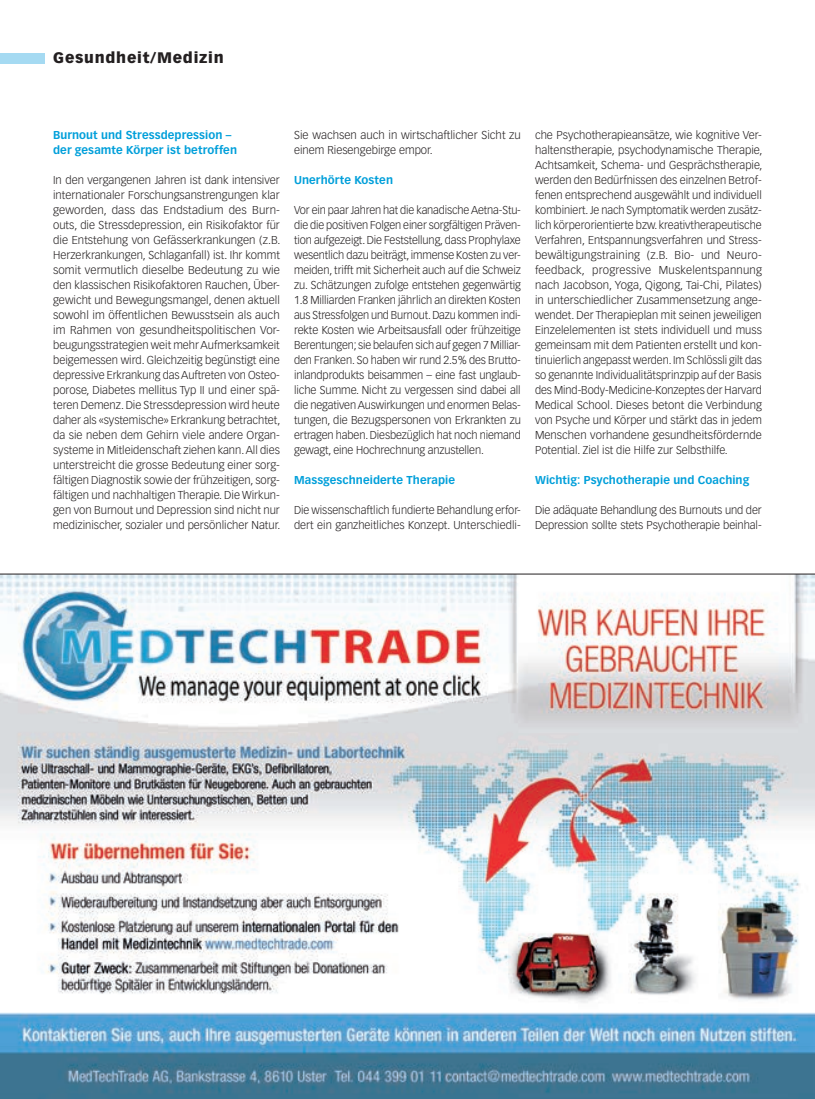
<style>
.page{position:relative;width:815px;height:1099px;background:#fff}
.page>*{position:absolute;margin:0;border:0;box-sizing:border-box;transform-origin:0 0}
.t1{font:900 15px "Vectora LT Std";letter-spacing:.05em;color:#231f20}
.t2{font:300 11.25px/15px "Vectora LT Std";letter-spacing:-.01em;color:#231f20}
.t3{font:700 11.25px/15px "Vectora LT Std";letter-spacing:.005em;color:#009fda}
</style>
<div class="page">
<div style="left:0;top:53px;width:45px;height:10px;background:#a5daf2"></div>
<img style="left:0;top:574px;width:815px;height:524px">
<hr style="left:0;top:573px;width:815px;height:1px;background:#231f20">
<h1 class="t1" style="left:53px;top:49px;width:172px">Gesundheit/Medizin</h1>
<p class="t3" style="left:53px;top:128px;width:185px">Burnout und Stressdepression – der gesamte Körper ist betroffen</p>
<p class="t2" style="left:53px;top:173px;width:229px;text-align:justify">In den vergangenen Jahren ist dank intensiver internationaler Forschungsanstrengungen klar geworden, dass das Endstadium des Burn&shy;outs, die Stressdepression, ein Risikofaktor für die Entstehung von Gefässerkrankungen (z.B.<br>Herzerkrankungen, Schlaganfall) ist. Ihr kommt somit vermutlich dieselbe Bedeutung zu wie den klassischen Risikofaktoren Rauchen, Über&shy;gewicht und Bewegungsmangel, denen aktuell sowohl im öffentlichen Bewusstsein als auch im Rahmen von gesundheitspolitischen Vor&shy;beugungsstrategien weit mehr Aufmerksamkeit beigemessen wird. Gleichzeitig begünstigt eine depressive Erkrankung das Auftreten von Osteo&shy;porose, Diabetes mellitus Typ II und einer spä&shy;teren Demenz. Die Stressdepression wird heute daher als «systemische» Erkrankung betrachtet, da sie neben dem Gehirn viele andere Organ&shy;systeme in Mitleidenschaft ziehen kann. All dies unterstreicht die grosse Bedeutung einer sorg&shy;fältigen Diagnostik sowie der frühzeitigen, sorg&shy;fältigen und nachhaltigen Therapie. Die Wirkun&shy;gen von Burnout und Depression sind nicht nur medizinischer, sozialer und persönlicher Natur.</p>
<p class="t2" style="left:294px;top:128px;width:228px">Sie wachsen auch in wirtschaftlicher Sicht zu einem Riesengebirge empor.</p>
<p class="t3" style="left:294px;top:173px;width:100px">Unerhörte Kosten</p>
<p class="t2" style="left:294px;top:203px;width:228px">Vor ein paar Jahren hat die kanadische Aetna-Stu&shy;die die positiven Folgen einer sorgfältigen Präven&shy;tion aufgezeigt. Die Feststellung, dass Prophylaxe wesentlich dazu beiträgt, immense Kosten zu ver&shy;meiden, trifft mit Sicherheit auch auf die Schweiz zu. Schätzungen zufolge entstehen gegenwärtig 1.8 Milliarden Franken jährlich an direkten Kosten aus Stressfolgen und Burnout. Dazu kommen indi&shy;rekte Kosten wie Arbeitsausfall oder frühzeitige Berentungen; sie belaufen sich auf gegen 7 Milliar&shy;den Franken. So haben wir rund 2.5% des Brutto-- inlandprodukts beisammen – eine fast unglaub&shy;liche Summe. Nicht zu vergessen sind dabei all die negativen Auswirkungen und enormen Belas&shy;tungen, die Bezugspersonen von Erkrankten zu ertragen haben. Diesbezüglich hat noch niemand gewagt, eine Hochrechnung anzustellen.</p>
<p class="t3" style="left:294px;top:473px;width:163px">Massgeschneiderte Therapie</p>
<p class="t2" style="left:294px;top:503px;width:228px">Die wissenschaftlich fundierte Behandlung erfor&shy;dert ein ganzheitliches Konzept. Unterschiedli-</p>
<p class="t2" style="left:535px;top:128px;width:229px;text-align:justify">che Psychotherapieansätze, wie kognitive Ver&shy;haltenstherapie, psychodynamische Therapie, Achtsamkeit, Schema- und Gesprächstherapie, werden den Bedürfnissen des einzelnen Betrof&shy;fenen entsprechend ausgewählt und individuell kombiniert. Je nach Symptomatik werden zusätz&shy;lich körperorientierte bzw. kreativtherapeutische Verfahren, Entspannungsverfahren und Stress&shy;bewältigungstraining (z.B. Bio- und Neuro&shy;feedback, progressive Muskelentspannung nach Jacobson, Yoga, Qigong, Tai-Chi, Pilates) in unterschiedlicher Zusammensetzung ange&shy;wendet. Der Therapieplan mit seinen jeweiligen Einzelelementen ist stets individuell und muss gemeinsam mit dem Patienten erstellt und kon&shy;tinuierlich angepasst werden. Im Schlössli gilt das so genannte Individualitätsprinzpip auf der Basis des Mind-Body-Medicine-Konzeptes der Harvard Medical School. Dieses betont die Verbindung von Psyche und Körper und stärkt das in jedem Menschen vorhandene gesundheitsfördernde Potential. Ziel ist die Hilfe zur Selbsthilfe.</p>
<p class="t3" style="left:535px;top:473px;width:216px">Wichtig: Psychotherapie und Coaching</p>
<p class="t2" style="left:535px;top:503px;width:228px">Die adäquate Behandlung des Burnouts und der<br>Depression sollte stets Psychotherapie beinhal-</p>
</div>
